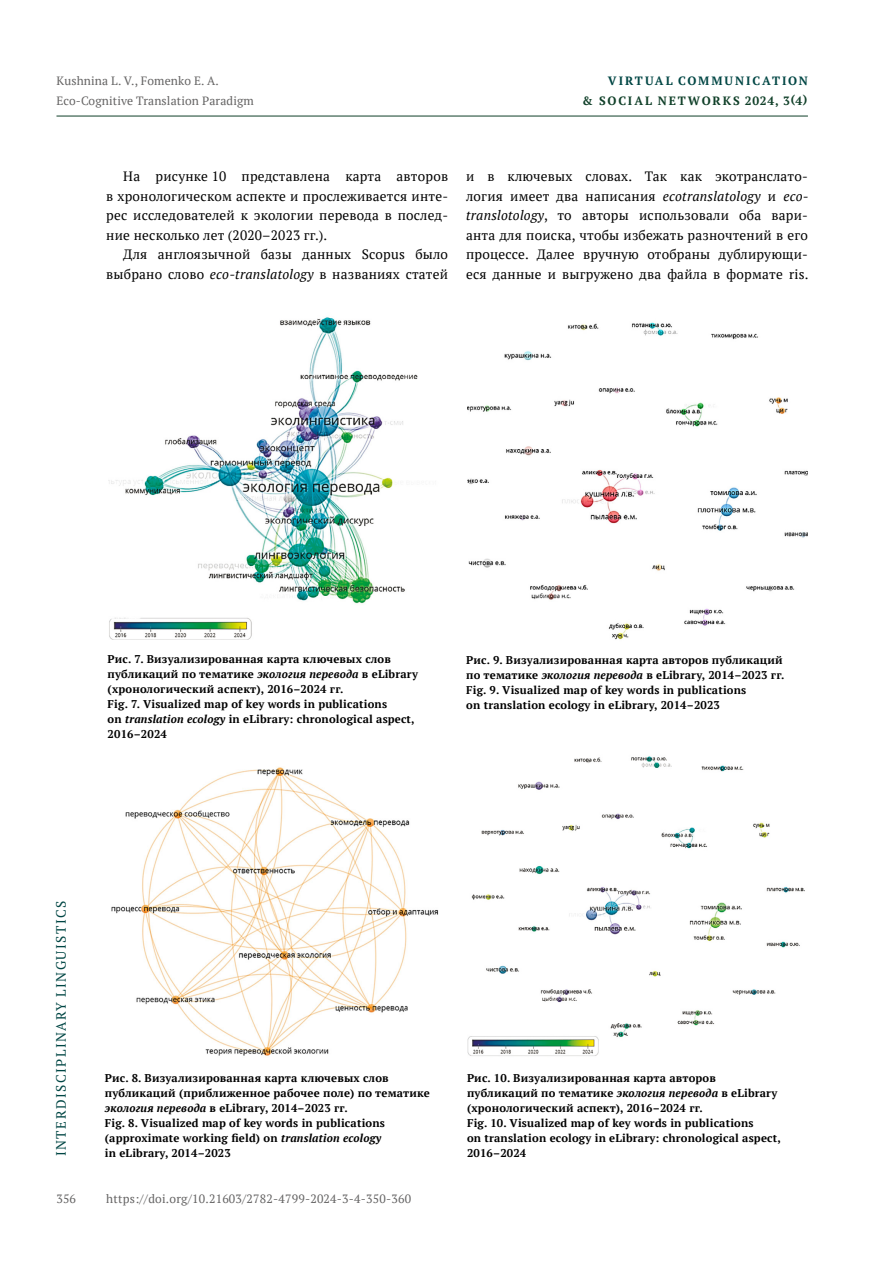
<style>
.page{position:relative;width:893px;height:1263px;background:#fff}
.page>*{position:absolute;margin:0;border:0;box-sizing:border-box;transform-origin:0 0}
.t1{font:13.5px/19.5px "PT Serif";letter-spacing:.015em;color:#000;text-align:justify}
.t2{font:13.5px "PT Serif";letter-spacing:.11em;color:#004644}
.t3{font:12px/19.5px "PT Serif";letter-spacing:.01em;color:#646363}
.t4{font:700 12px "PT Serif";letter-spacing:.15em;color:#0f3f28}
.t5{font:700 12px "PT Serif";letter-spacing:.16em;color:#004644}
.t6{font:700 11.25px/15px "PT Serif";letter-spacing:.015em;color:#000}
.s1{font-style:italic}
</style>
<div class="page">
<hr style="left:56px;top:116px;width:752px;height:1px;background:#0f3f28">
<img style="left:111px;top:767px;width:328px;height:289px">
<img style="left:108px;top:317px;width:310px;height:322px">
<img style="left:467px;top:322px;width:340px;height:318px">
<img style="left:467px;top:756px;width:338px;height:300px">
<p class="t3" style="left:56px;top:71px;width:199px">Kushnina L. V., Fomenko E. A.<br>Eco-Cognitive Translation Paradigm</p>
<p class="t5" style="left:608px;top:73px;width:202px">VIRTUAL COMMUNICATION</p>
<p class="t4" style="left:582px;top:92px;width:226px">&amp; SOCIAL NETWORKS 2024, 3(4)</p>
<p class="t1" style="left:106px;top:166px;width:343px;text-indent:17px">На рисунке 10 представлена карта авторов в хроно логическом аспекте и прослеживается инте&shy;рес исследователей к экологии перевода в послед&shy;ние несколько лет (2020–2023 гг.).</p>
<p class="t1" style="left:106px;top:244px;width:343px;text-align:right">Для англоязычной базы данных Sсopus было выбрано слово <span class="s1">eco-translatology</span> в названиях статей</p>
<p class="t1" style="left:466px;top:166px;width:344px;text-align:left">и в ключевых словах. Так как экотранслато&shy;логия имеет два написания <span class="s1">ecotranslatology</span> и <span class="s1">eco&shy;translotology</span>, то авторы использовали оба вари&shy;анта для поиска, чтобы избежать разночтений в его процессе. Далее вручную отобраны дублирующи&shy;еся данные и выгружено два файла в формате ris.</p>
<p class="t6" style="left:108px;top:651px;width:312px">Рис. 7. Визуализированная карта ключевых слов публикаций по тематике <span class="s1">экология перевода</span> в eLibrary (хронологический аспект), 2016–2024 гг.<br>Fig. 7. Visualized map of key words in publications<br>on <span class="s1">translation ecology</span> in eLibrary: chronological aspect, 2016–2024</p>
<p class="t6" style="left:466px;top:653px;width:320px">Рис. 9. Визуализированная карта авторов публикаций по тематике <span class="s1">экология перевода</span> в eLibrary, 2014–2023 гг.<br>Fig. 9. Visualized map of key words in publications<br>on translation ecology in eLibrary, 2014–2023</p>
<p class="t2" style="left:52px;top:1156px;width:257px;rotate:-90deg">INTERDISCIPLINARY LINGUISTICS</p>
<p class="t3" style="left:56px;top:1189px;width:21px">356</p>
<p class="t6" style="left:105px;top:1070px;width:327px">Рис. 8. Визуализированная карта ключевых слов публикаций (приближенное рабочее поле) по тематике <span class="s1">экология перевода</span> в eLibrary, 2014–2023 гг.<br>Fig. 8. Visualized map of key words in publications (approximate working field) on <span class="s1">translation ecology<br></span>in eLibrary, 2014–2023</p>
<p class="t3" style="left:106px;top:1189px;width:306px">https://doi.org/10.21603/2782-4799-2024-3-4-350-360</p>
<p class="t6" style="left:467px;top:1070px;width:315px">Рис. 10. Визуализированная карта авторов публикаций по тематике <span class="s1">экология перевода</span> в eLibrary (хронологический аспект), 2016–2024 гг.<br>Fig. 10. Visualized map of key words in publications<br>on translation ecology in eLibrary: chronological aspect, 2016–2024</p>
</div>
